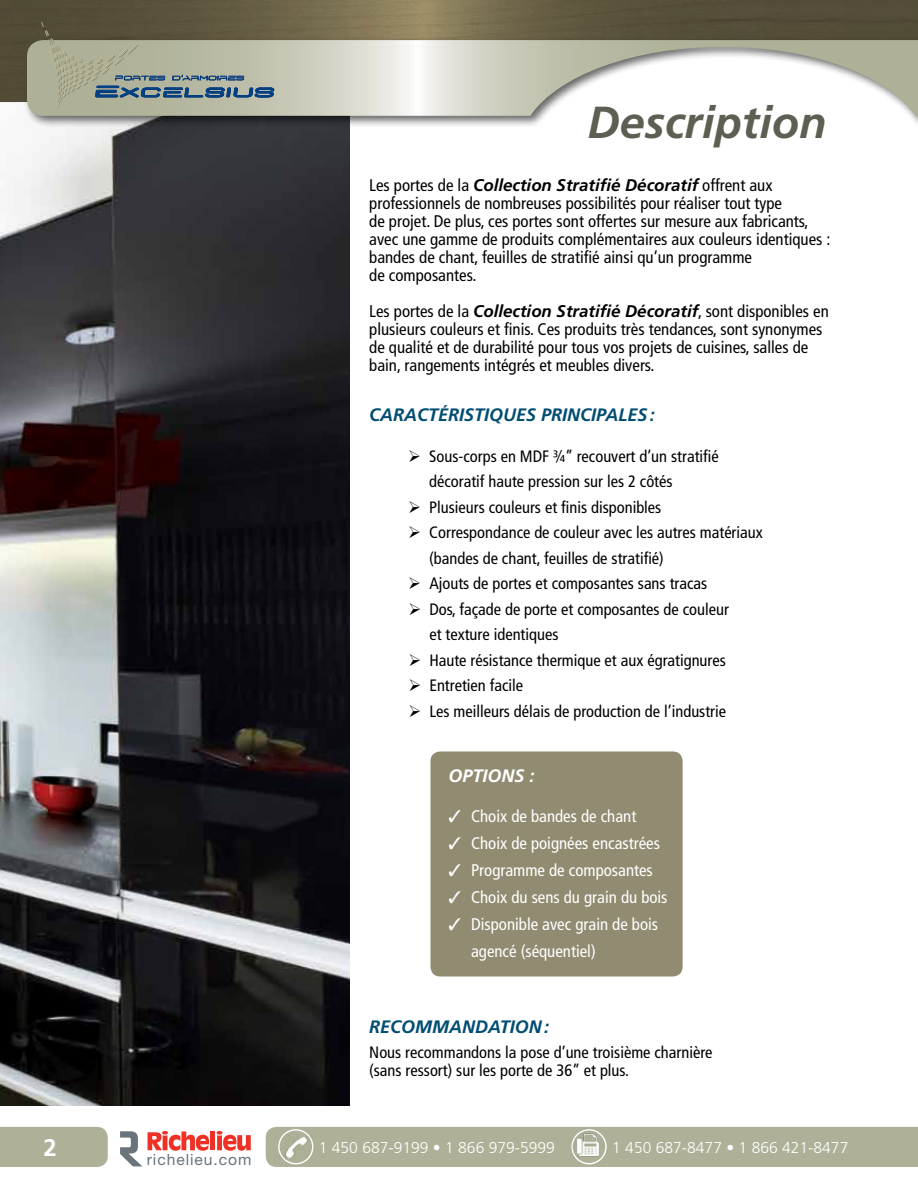
<style>
.page{position:relative;width:918px;height:1188px;background:#fff}
.page>*{position:absolute;margin:0;border:0;box-sizing:border-box;transform-origin:0 0}
.t1{font:italic 700 44.85px "Frutiger";color:#5c5f51}
.t2{font:700 24px "Frutiger";color:#fff}
.t3{font:italic 700 18px "Frutiger";color:#024d72}
.t4{font:italic 700 18px "Frutiger";color:#fff}
.t5{font:condensed 16.8px/18px "Frutiger";color:#000}
.t6{font:condensed 16.8px/27px "Frutiger";color:#fff}
.t7{font:condensed 16.5px/25.5px "Frutiger";color:#000}
.t8{font:300 15.6px "Frutiger";color:#fff}
.t9{font:15.45px "Helvetica Neue";letter-spacing:.06em;color:#6a747b}
.s1{font-weight:700;font-style:italic;font-stretch:normal}
</style>
<div class="page">
<img style="left:0;top:102px;width:350px;height:1004px">
<svg style="left:0;top:0;width:918px;height:102px;background:#635b42"></svg>
<div style="left:23px;top:36px;width:895px;height:93px;background:#000;opacity:.6"></div>
<svg style="left:27px;top:40px;width:891px;height:76px"></svg>
<div style="left:0;top:1127px;width:108px;height:40px;background:#aeb097"></div>
<svg style="left:120px;top:1131px;width:22px;height:35px"></svg>
<svg style="left:148px;top:1131px;width:61px;height:20px"></svg>
<div style="left:210px;top:1132px;width:5px;height:18px;background:#ee3124"></div>
<svg style="left:217px;top:1131px;width:34px;height:20px"></svg>
<div style="left:266px;top:1127px;width:652px;height:40px;background:#aeb097"></div>
<div style="left:278px;top:1129px;width:35px;height:35px;border:1px solid #fff;border-radius:50%"></div>
<img style="left:280px;top:1134px;width:33px;height:26px">
<div style="left:571px;top:1129px;width:36px;height:35px;border:1px solid #fff;border-radius:50%"></div>
<img style="left:571px;top:1130px;width:34px;height:29px">
<svg style="left:41px;top:22px;width:234px;height:88px;background:#939887"></svg>
<div style="left:430px;top:752px;width:253px;height:224px;background:#918c71;border-radius:10px"></div>
<h1 class="t1" style="left:587px;top:96px;width:241px">Description</h1>
<p class="t5" style="left:369px;top:176px;width:463px">Les portes de la <span class="s1">Collection Stratifié Décoratif</span> offrent aux professionnels de nombreuses possibilités pour réaliser tout type<br>de projet. De plus, ces portes sont offertes sur mesure aux fabricants, avec une gamme de produits complémentaires aux couleurs identiques : bandes de chant, feuilles de stratifié ainsi qu’un programme<br>de composantes.</p>
<p class="t5" style="left:369px;top:302px;width:461px">Les portes de la <span class="s1">Collection Stratifié Décoratif</span>, sont disponibles en plusieurs couleurs et finis. Ces produits très tendances, sont synonymes de qualité et de durabilité pour tous vos projets de cuisines, salles de bain, rangements intégrés et meubles divers.</p>
<p class="t3" style="left:369px;top:404px;width:287px">CARACTÉRISTIQUES PRINCIPALES:</p>
<p class="t7" style="left:429px;top:443px;width:335px">Sous-corps en MDF ¾” recouvert d’un stratifié décoratif haute pression sur les 2 côtés<br>Plusieurs couleurs et finis disponibles Correspondance de couleur avec les autres matériaux (bandes de chant, feuilles de stratifié)<br>Ajouts de portes et composantes sans tracas<br>Dos, façade de porte et composantes de couleur<br>et texture identiques<br>Haute résistance thermique et aux égratignures Entretien facile<br>Les meilleurs délais de production de l’industrie</p>
<p class="t4" style="left:449px;top:765px;width:88px">OPTIONS :</p>
<p class="t6" style="left:449px;top:803px;width:189px">✓ Choix de bandes de chant</p>
<p class="t6" style="left:449px;top:830px;width:213px">✓ Choix de poignées encastrées</p>
<p class="t6" style="left:449px;top:857px;width:206px">✓ Programme de composantes</p>
<p class="t6" style="left:449px;top:884px;width:220px">✓ Choix du sens du grain du bois</p>
<p class="t6" style="left:471px;top:911px;width:189px;text-indent:-22px">✓ Disponible avec grain de bois agencé (séquentiel)</p>
<p class="t3" style="left:369px;top:1016px;width:181px">RECOMMANDATION:</p>
<p class="t7" style="left:369px;top:1043px;width:345px;line-height:18px">Nous recommandons la pose d’une troisième charnière (sans ressort) sur les porte de 36” et plus.</p>
<h2 class="t2" style="left:44px;top:1133px;width:15px">2</h2>
<p class="t8" style="left:319px;top:1138px;width:238px">1 450 687-9199 • 1 866 979-5999</p>
<p class="t8" style="left:612px;top:1138px;width:238px">1 450 687-8477 • 1 866 421-8477</p>
<p class="t9" style="left:147px;top:1150px;width:106px">richelieu.com</p>
</div>
